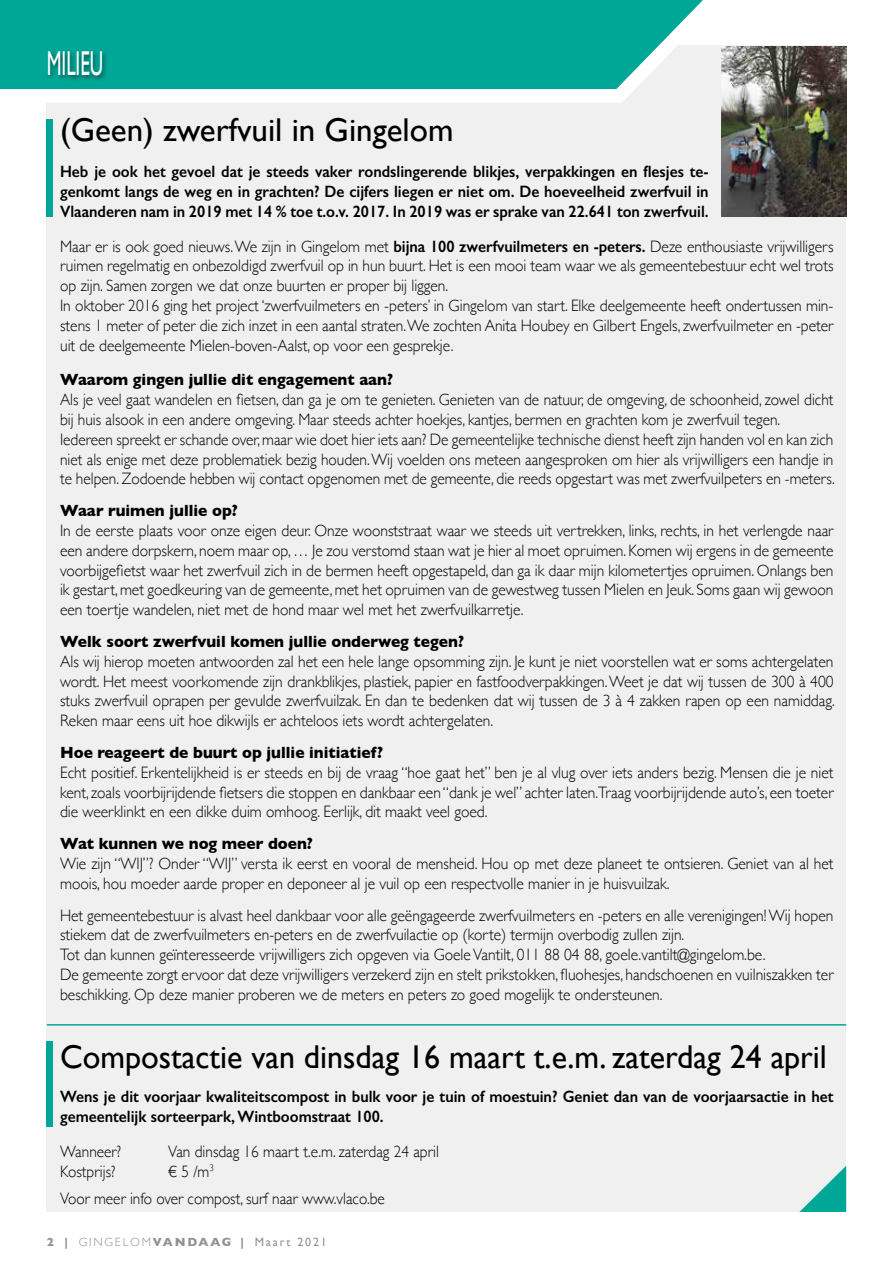
<style>
.page{position:relative;width:893px;height:1263px;background:#fff}
.page>*{position:absolute;margin:0;border:0;box-sizing:border-box;transform-origin:0 0}
.t1{font:34.5px "Gill Sans";color:#fff;scale:.55 1}
.t2{font:33px "Gill Sans";color:#000}
.t3{font:300 16.5px/19.8px "Gill Sans";color:#000;scale:.94 1}
.t4{font:300 16.5px/19.8px "Gill Sans";color:#000;scale:.93 1}
.t5{font:600 16.5px/19.8px "Gill Sans";color:#000;text-align:justify;scale:.94 1}
.t6{font:700 16.5px "Gill Sans";color:#000;scale:.94 1}
.t7{font:300 16.5px/27px "Gill Sans";color:#000}
.t8{font:700 12px "Gill Sans";letter-spacing:.145em;color:#929292}
.s1{font-weight:600}
.s2{font-weight:300}
.s3{font-weight:400}
</style>
<div class="page">
<div style="left:47px;top:46px;width:799px;height:1166px;background:#f0f0f0"></div>
<svg style="left:0;top:0;width:754px;height:109px"></svg>
<div style="left:46px;top:49px;width:62px;height:33px;background:#000;opacity:.5"></div>
<img style="left:721px;top:47px;width:125px;height:170px">
<svg style="left:799px;top:1166px;width:47px;height:46px"></svg>
<div style="left:47px;top:119px;width:6px;height:98px;background:#00a696"></div>
<div style="left:47px;top:1042px;width:6px;height:85px;background:#00a696"></div>
<hr style="left:47px;top:1024px;width:799px;height:1px;background:#00a696">
<h1 class="t1" style="left:47px;top:43px;width:104px">MILIEU</h1>
<h2 class="t2" style="left:60px;top:110px;width:395px">(Geen) zwerfvuil in Gingelom</h2>
<p class="t5" style="left:60px;top:161px;width:692px">Heb je ook het gevoel dat je steeds vaker rondslingerende blikjes, verpakkingen en flesjes te&shy;genkomt langs de weg en in grachten? De cijfers liegen er niet om. De hoeveelheid zwerfvuil in Vlaanderen nam in 2019 met 14 % toe t.o.v. 2017. In 2019 was er sprake van 22.641 ton zwerfvuil.</p>
<p class="t3" style="left:60px;top:235px;width:824px">Maar er is ook goed nieuws. We zijn in Gingelom met <span class="s1">bijna 100 zwerfvuilmeters en -peters.</span> Deze enthousiaste vrijwilligers ruimen regelmatig en onbezoldigd zwerfvuil op in hun buurt. Het is een mooi team waar we als gemeentebestuur echt wel trots op zijn. Samen zorgen we dat onze buurten er proper bij liggen.<br>In oktober 2016 ging het project ‘zwerfvuilmeters en -peters’ in Gingelom van start. Elke deelgemeente heeft ondertussen min&shy;stens 1 meter of peter die zich inzet in een aantal straten. We zochten Anita Houbey en Gilbert Engels, zwerfvuilmeter en -peter uit de deelgemeente Mielen-boven-Aalst, op voor een gesprekje.</p>
<p class="t6" style="left:60px;top:367px;width:356px">Waarom gingen jullie dit engagement aan?</p>
<p class="t4" style="left:60px;top:389px;width:834px">Als je veel gaat wandelen en fietsen, dan ga je om te genieten. Genieten van de natuur, de omgeving, de schoonheid, zowel dicht bij huis alsook in een andere omgeving. Maar steeds achter hoekjes, kantjes, bermen en grachten kom je zwerfvuil tegen.<br>Iedereen spreekt er schande over, maar wie doet hier iets aan? De gemeentelijke technische dienst heeft zijn handen vol en kan zich niet als enige met deze problematiek bezig houden. Wij voelden ons meteen aangesproken om hier als vrijwilligers een handje in te helpen. Zodoende hebben wij contact opgenomen met de gemeente, die reeds opgestart was met zwerfvuilpeters en -meters.</p>
<p class="t6" style="left:60px;top:497px;width:191px">Waar ruimen jullie op?</p>
<p class="t3" style="left:60px;top:520px;width:824px;text-align:justify">In de eerste plaats voor onze eigen deur. Onze woonststraat waar we steeds uit vertrekken, links, rechts, in het verlengde naar een andere dorpskern, noem maar op, … Je zou verstomd staan wat je hier al moet opruimen. Komen wij ergens in de gemeente voorbijgefietst waar het zwerfvuil zich in de bermen heeft opgestapeld, dan ga ik daar mijn kilometertjes opruimen. Onlangs ben ik gestart, met goedkeuring van de gemeente, met het opruimen van de gewestweg tussen Mielen en Jeuk. Soms gaan wij gewoon een toertje wandelen, niet met de hond maar wel met het zwerfvuilkarretje.</p>
<p class="t6" style="left:60px;top:628px;width:431px">Welk soort zwerfvuil komen jullie onderweg tegen?</p>
<p class="t3" style="left:60px;top:651px;width:826px;text-align:justify">Als wij hierop moeten antwoorden zal het een hele lange opsomming zijn. Je kunt je niet voorstellen wat er soms achtergelaten wordt. Het meest voorkomende zijn drankblikjes, plastiek, papier en fastfoodverpakkingen. Weet je dat wij tussen de 300 à 400 stuks zwerfvuil oprapen per gevulde zwerfvuilzak. En dan te bedenken dat wij tussen de 3 à 4 zakken rapen op een namiddag.<br>Reken maar eens uit hoe dikwijls er achteloos iets wordt achtergelaten.</p>
<p class="t6" style="left:60px;top:739px;width:345px">Hoe reageert de buurt op jullie initiatief?</p>
<p class="t3" style="left:60px;top:762px;width:824px;text-align:justify">Echt positief. Erkentelijkheid is er steeds en bij de vraag “hoe gaat het” ben je al vlug over iets anders bezig. Mensen die je niet kent, zoals voorbijrijdende fietsers die stoppen en dankbaar een “dank je wel” achter laten.Traag voorbijrijdende auto’s, een toeter die weerklinkt en een dikke duim omhoog. Eerlijk, dit maakt veel goed.</p>
<p class="t6" style="left:60px;top:830px;width:270px">Wat kunnen we nog meer doen?</p>
<p class="t3" style="left:60px;top:853px;width:824px">Wie zijn “WIJ”? Onder “WIJ” versta ik eerst en vooral de mensheid. Hou op met deze planeet te ontsieren. Geniet van al het moois, hou moeder aarde proper en deponeer al je vuil op een respectvolle manier in je huisvuilzak.</p>
<p class="t3" style="left:60px;top:904px;width:824px">Het gemeentebestuur is alvast heel dankbaar voor alle geëngageerde zwerfvuilmeters en -peters en alle verenigingen! Wij hopen stiekem dat de zwerfvuilmeters en-peters en de zwerfvuilactie op (korte) termijn overbodig zullen zijn.<br>Tot dan kunnen geïnteresseerde vrijwilligers zich opgeven via Goele Vantilt, 011 88 04 88, goele.vantilt@gingelom.be.<br>De gemeente zorgt ervoor dat deze vrijwilligers verzekerd zijn en stelt prikstokken, fluohesjes, handschoenen en vuilniszakken ter beschikking. Op deze manier proberen we de meters en peters zo goed mogelijk te ondersteunen.</p>
<h2 class="t2" style="left:60px;top:1037px;width:768px">Compostactie van dinsdag 16 maart t.e.m. zaterdag 24 april</h2>
<p class="t5" style="left:60px;top:1087px;width:824px">Wens je dit voorjaar kwaliteitscompost in bulk voor je tuin of moestuin? Geniet dan van de voorjaarsactie in het gemeentelijk sorteerpark, Wintboomstraat 100.</p>
<p class="t4" style="left:60px;top:1141px;width:67px">Wanneer?</p>
<p class="t4" style="left:168px;top:1141px;width:293px">Van dinsdag 16 maart t.e.m. zaterdag 24 april</p>
<p class="t4" style="left:60px;top:1161px;width:61px">Kostprijs?</p>
<p class="t7" style="left:60px;top:1157px;width:326px;text-indent:108px">€ 5 /m<sup>3<br></sup>Voor meer info over compost, surf naar www.vlaco.be</p>
<p class="t8" style="left:47px;top:1233px;width:282px">2 | <span class="s2">GINGELOM</span>VANDAAG | <span class="s3">Maart 2021</span></p>
</div>
